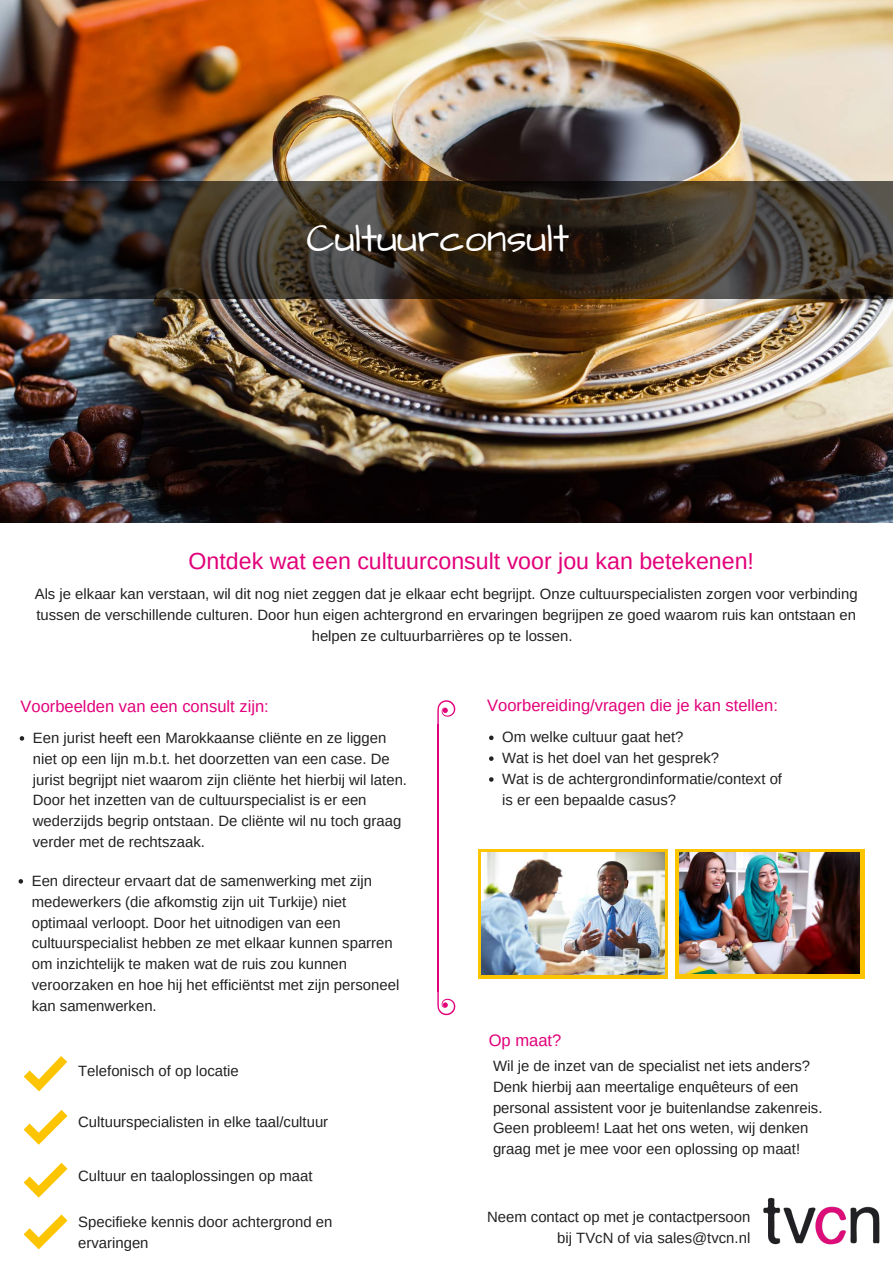
<style>
.page{position:relative;width:893px;height:1263px;background:#fff}
.page>*{position:absolute;margin:0;border:0;box-sizing:border-box;transform-origin:0 0}
.t1{font:39.75px "Architects Daughter";color:#fff}
.t2{font:23.17px "Arimo";color:#e2007a}
.t3{font:16.58px "Arimo";color:#e2007a}
.t4{font:14.92px/20.9px "Arimo";color:#222}
.t5{font:14.92px/20.9px "Arimo";color:#222;text-align:center}
</style>
<div class="page">
<svg style="left:20px;top:736px;width:4px;height:5px"></svg>
<img style="left:0;top:0;width:893px;height:523px">
<svg style="left:0;top:181px;width:893px;height:118px;background:#372f26"></svg>
<svg style="left:489px;top:735px;width:5px;height:5px"></svg>
<svg style="left:489px;top:756px;width:5px;height:5px"></svg>
<svg style="left:489px;top:777px;width:5px;height:5px"></svg>
<svg style="left:19px;top:879px;width:4px;height:4px"></svg>
<img style="left:763px;top:1197px;width:117px;height:48px">
<hr style="left:437px;top:724px;width:2px;height:268px;background:#e2007a">
<svg style="left:437px;top:992px;width:18px;height:23px"></svg>
<svg style="left:437px;top:700px;width:18px;height:24px"></svg>
<svg style="left:24px;top:1056px;width:43px;height:36px"></svg>
<svg style="left:24px;top:1110px;width:44px;height:35px"></svg>
<svg style="left:24px;top:1163px;width:44px;height:34px"></svg>
<svg style="left:24px;top:1214px;width:44px;height:35px"></svg>
<div style="left:676px;top:849px;width:189px;height:130px;background:#fdc400"></div>
<img style="left:679px;top:852px;width:181px;height:121px">
<div style="left:478px;top:849px;width:189px;height:130px;background:linear-gradient(to right,#fdc400,#fdc400)"></div>
<img style="left:482px;top:852px;width:183px;height:122px">
<h1 class="t1" style="left:307px;top:212px;width:264px">Cultuurconsult</h1>
<h2 class="t2" style="left:189px;top:548px;width:567px">Ontdek wat een cultuurconsult voor jou kan betekenen!</h2>
<p class="t5" style="left:35px;top:584px;width:824px">Als je elkaar kan verstaan, wil dit nog niet zeggen dat je elkaar echt begrijpt. Onze cultuurspecialisten zorgen voor verbinding tussen de verschillende culturen. Door hun eigen achtergrond en ervaringen begrijpen ze goed waarom ruis kan ontstaan en helpen ze cultuurbarrières op te lossen.</p>
<p class="t3" style="left:20px;top:697px;width:250px">Voorbeelden van een consult zijn:</p>
<p class="t3" style="left:487px;top:696px;width:292px">Voorbereiding/vragen die je kan stellen:</p>
<p class="t4" style="left:33px;top:727px;width:376px">Een jurist heeft een Marokkaanse cliënte en ze liggen niet op een lijn m.b.t. het doorzetten van een case. De jurist begrijpt niet waarom zijn cliënte het hierbij wil laten.<br>Door het inzetten van de cultuurspecialist is er een wederzijds begrip ontstaan. De cliënte wil nu toch graag verder met de rechtszaak.</p>
<p class="t4" style="left:32px;top:870px;width:369px">Een directeur ervaart dat de samenwerking met zijn medewerkers (die afkomstig zijn uit Turkije) niet optimaal verloopt. Door het uitnodigen van een cultuurspecialist hebben ze met elkaar kunnen sparren om inzichtelijk te maken wat de ruis zou kunnen veroorzaken en hoe hij het efficiëntst met zijn personeel kan samenwerken.</p>
<p class="t4" style="left:502px;top:727px;width:281px">Om welke cultuur gaat het?<br>Wat is het doel van het gesprek?<br>Wat is de achtergrondinformatie/context of is er een bepaalde casus?</p>
<p class="t3" style="left:489px;top:1031px;width:74px">Op maat?</p>
<p class="t4" style="left:493px;top:1055px;width:331px">Wil je de inzet van de specialist net iets anders?<br>Denk hierbij aan meertalige enquêteurs of een personal assistent voor je buitenlandse zakenreis.<br>Geen probleem! Laat het ons weten, wij denken graag met je mee voor een oplossing op maat!</p>
<p class="t4" style="left:78px;top:1060px;width:162px">Telefonisch of op locatie</p>
<p class="t4" style="left:78px;top:1112px;width:252px">Cultuurspecialisten in elke taal/cultuur</p>
<p class="t4" style="left:78px;top:1165px;width:236px">Cultuur en taaloplossingen op maat</p>
<p class="t4" style="left:78px;top:1212px;width:256px">Specifieke kennis door achtergrond en ervaringen</p>
<p class="t4" style="left:487px;top:1206px;width:265px;text-align:right">Neem contact op met je contactpersoon bij TVcN of via sales@tvcn.nl</p>
</div>
